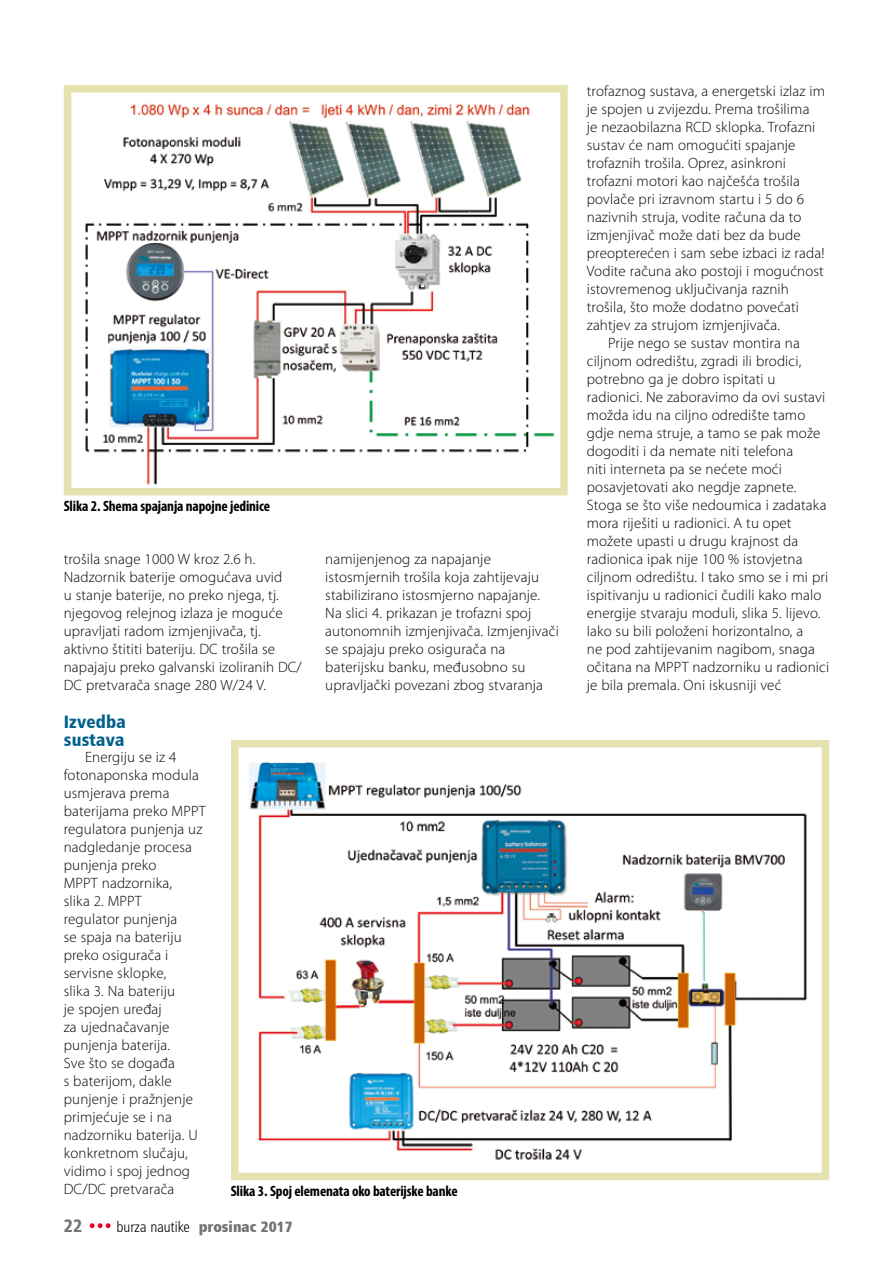
<style>
.page{position:relative;width:893px;height:1263px;background:#fff}
.page>*{position:absolute;margin:0;border:0;box-sizing:border-box;transform-origin:0 0}
.t1{font:18px/18px "Humanist 777 L2 Black Condensed B";letter-spacing:.01em;color:#00618b}
.t2{font:300 15px/18px "Myriad Pro";letter-spacing:.01em;color:#000}
.t3{font:700 condensed 15px "Myriad Pro";letter-spacing:-.01em;color:#000}
.t4{font:15px "Humanist 777 L2 Light Condensed B";color:#000}
.s1{font-family:"Humanist 777 L2 Black Condensed B";font-size:18px;color:#747378}
.s2{font-family:"Humanist 777 L2 Black Condensed B";font-size:16.5px;color:#e60029}
.s3{font-family:"Humanist 777 L2 Extra Black Cond B";color:#747378}
</style>
<div class="page">
<img style="left:85px;top:103px;width:470px;height:382px">
<div style="left:64px;top:85px;width:504px;height:410px;border:8px solid #e6e2af"></div>
<img style="left:249px;top:761px;width:558px;height:399px">
<div style="left:231px;top:740px;width:598px;height:440px;border:8px solid #e6e2af"></div>
<p class="t3" style="left:64px;top:497px;width:208px">Slika 2. Shema spajanja napojne jedinice</p>
<p class="t2" style="left:64px;top:550px;width:240px">trošila snage 1000 W kroz 2.6 h.<br>Nadzornik baterije omogućava uvid<br>u stanje baterije, no preko njega, tj. njegovog relejnog izlaza je moguće upravljati radom izmjenjivača, tj. aktivno štititi bateriju. DC trošila se napajaju preko galvanski izoliranih DC/ DC pretvarača snage 280 W/24 V.</p>
<p class="t1" style="left:64px;top:712px;width:64px">Izvedba sustava</p>
<p class="t2" style="left:64px;top:748px;width:143px;text-indent:21px">Energiju se iz 4 fotonaponska modula usmjerava prema baterijama preko MPPT regulatora punjenja uz nadgledanje procesa punjenja preko<br>MPPT nadzornika,<br>slika 2. MPPT<br>regulator punjenja<br>se spaja na bateriju preko osigurača i servisne sklopke,<br>slika 3. Na bateriju<br>je spojen uređaj<br>za ujednačavanje punjenja baterija.<br>Sve što se događa<br>s baterijom, dakle punjenje i pražnjenje primjećuje se i na nadzorniku baterija. U konkretnom slučaju, vidimo i spoj jednog<br>DC/DC pretvarača</p>
<p class="t2" style="left:325px;top:550px;width:235px">namijenjenog za napajanje istosmjernih trošila koja zahtijevaju stabilizirano istosmjerno napajanje.<br>Na slici 4. prikazan je trofazni spoj autonomnih izmjenjivača. Izmjenjivači se spajaju preko osigurača na baterijsku banku, međusobno su upravljački povezani zbog stvaranja</p>
<p class="t3" style="left:231px;top:1181px;width:228px">Slika 3. Spoj elemenata oko baterijske banke</p>
<p class="t4" style="left:64px;top:1217px;width:231px"><span class="s1">22</span> <span class="s2">•••</span> burza nautike <span class="s3">prosinac 2017</span></p>
<p class="t2" style="left:587px;top:82px;width:240px">trofaznog sustava, a energetski izlaz im</p>
<p class="t2" style="left:587px;top:100px;width:224px">je spojen u zvijezdu. Prema trošilima</p>
<p class="t2" style="left:587px;top:118px;width:230px">je nezaobilazna RCD sklopka. Trofazni</p>
<p class="t2" style="left:587px;top:136px;width:210px">sustav će nam omogućiti spajanje</p>
<p class="t2" style="left:587px;top:154px;width:201px">trofaznih trošila. Oprez, asinkroni</p>
<p class="t2" style="left:587px;top:172px;width:215px">trofazni motori kao najčešća trošila</p>
<p class="t2" style="left:587px;top:190px;width:219px">povlače pri izravnom startu i 5 do 6</p>
<p class="t2" style="left:587px;top:208px;width:216px">nazivnih struja, vodite računa da to</p>
<p class="t2" style="left:587px;top:226px;width:215px">izmjenjivač može dati bez da bude</p>
<p class="t2" style="left:587px;top:244px;width:239px">preopterećen i sam sebe izbaci iz rada!</p>
<p class="t2" style="left:587px;top:262px;width:239px">Vodite računa ako postoji i mogućnost</p>
<p class="t2" style="left:587px;top:280px;width:204px">istovremenog uključivanja raznih</p>
<p class="t2" style="left:587px;top:298px;width:214px">trošila, što može dodatno povećati</p>
<p class="t2" style="left:587px;top:316px;width:195px">zahtjev za strujom izmjenjivača.</p>
<p class="t2" style="left:608px;top:334px;width:193px">Prije nego se sustav montira na</p>
<p class="t2" style="left:587px;top:352px;width:216px">ciljnom odredištu, zgradi ili brodici,</p>
<p class="t2" style="left:587px;top:370px;width:190px">potrebno ga je dobro ispitati u</p>
<p class="t2" style="left:587px;top:388px;width:240px">radionici. Ne zaboravimo da ovi sustavi</p>
<p class="t2" style="left:587px;top:406px;width:220px">možda idu na ciljno odredište tamo</p>
<p class="t2" style="left:587px;top:424px;width:235px">gdje nema struje, a tamo se pak može</p>
<p class="t2" style="left:587px;top:442px;width:208px">dogoditi i da nemate niti telefona</p>
<p class="t2" style="left:587px;top:460px;width:197px">niti interneta pa se nećete moći</p>
<p class="t2" style="left:587px;top:478px;width:211px">posavjetovati ako negdje zapnete.</p>
<p class="t2" style="left:587px;top:496px;width:241px">Stoga se što više nedoumica i zadataka</p>
<p class="t2" style="left:587px;top:514px;width:206px">mora riješiti u radionici. A tu opet</p>
<p class="t2" style="left:587px;top:532px;width:213px">možete upasti u drugu krajnost da</p>
<p class="t2" style="left:587px;top:550px;width:217px">radionica ipak nije 100 % istovjetna</p>
<p class="t2" style="left:587px;top:568px;width:243px">ciljnom odredištu. I tako smo se i mi pri</p>
<p class="t2" style="left:587px;top:586px;width:236px">ispitivanju u radionici čudili kako malo</p>
<p class="t2" style="left:587px;top:604px;width:235px">energije stvaraju moduli, slika 5. lijevo.</p>
<p class="t2" style="left:587px;top:622px;width:218px">Iako su bili položeni horizontalno, a</p>
<p class="t2" style="left:587px;top:640px;width:230px">ne pod zahtijevanim nagibom, snaga</p>
<p class="t2" style="left:587px;top:658px;width:244px">očitana na MPPT nadzorniku u radionici</p>
<p class="t2" style="left:587px;top:676px;width:196px">je bila premala. Oni iskusniji već</p>
</div>
